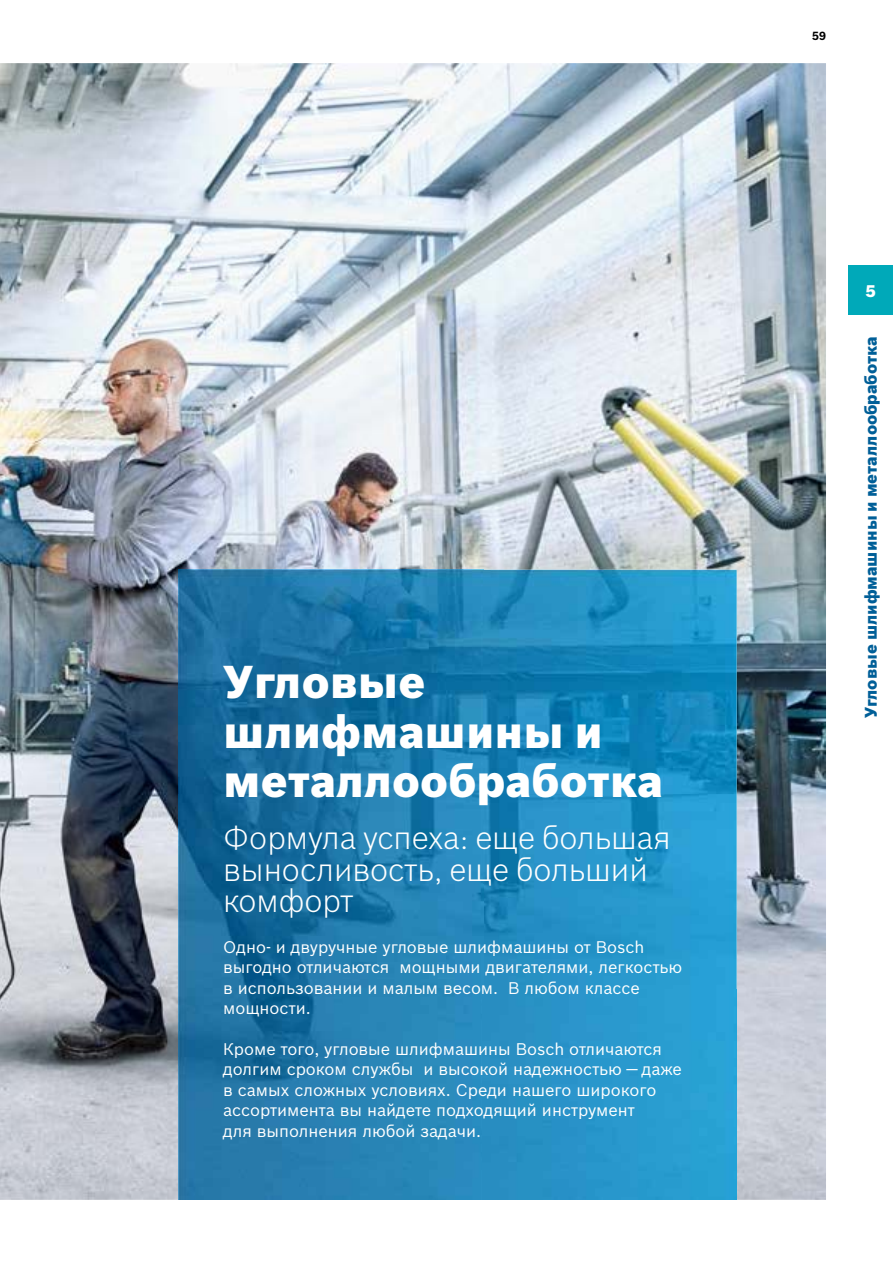
<style>
.page{position:relative;width:893px;height:1263px;background:#fff}
.page>*{position:absolute;margin:0;border:0;box-sizing:border-box;transform-origin:0 0}
.t1{font:900 45px/49.5px "Bosch Sans";color:#fff}
.t2{font:300 31.5px/31.5px "Bosch Sans";color:#fff}
.t3{font:16.5px/20.4px "Bosch Sans";color:#fff}
.t4{font:900 16.5px "Bosch Sans";color:#005f98}
.t5{font:900 16.5px "Bosch Sans";color:#fff}
.t6{font:700 11.55px "Bosch Sans";color:#000}
</style>
<div class="page">
<div style="left:848px;top:265px;width:45px;height:51px;background:#00a9b9"></div>
<img style="left:0;top:63px;width:826px;height:1137px">
<img style="left:179px;top:570px;width:558px;height:630px">
<h1 class="t1" style="left:223px;top:655px;width:441px">Угловые шлифмашины и металлообработка</h1>
<h2 class="t2" style="left:223px;top:820px;width:449px">Формула успеха: еще большая выносливость, еще больший комфорт</h2>
<p class="t3" style="left:223px;top:936px;width:461px">Одно- и двуручные угловые шлифмашины от Bosch выгодно отличаются мощными двигателями, легкостью в использовании и малым весом. В любом классе мощности.</p>
<p class="t3" style="left:223px;top:1038px;width:460px">Кроме того, угловые шлифмашины Bosch отличаются долгим сроком службы и высокой надежностью — даже в самых сложных условиях. Среди нашего широкого ассортимента вы найдете подходящий инструмент<br>для выполнения любой задачи.</p>
<p class="t6" style="left:812px;top:27px;width:15px">59</p>
<p class="t5" style="left:865px;top:278px;width:12px">5</p>
<p class="t4" style="left:858px;top:718px;width:384px;rotate:-90deg">Угловые шлифмашины и металлообработка</p>
</div>
